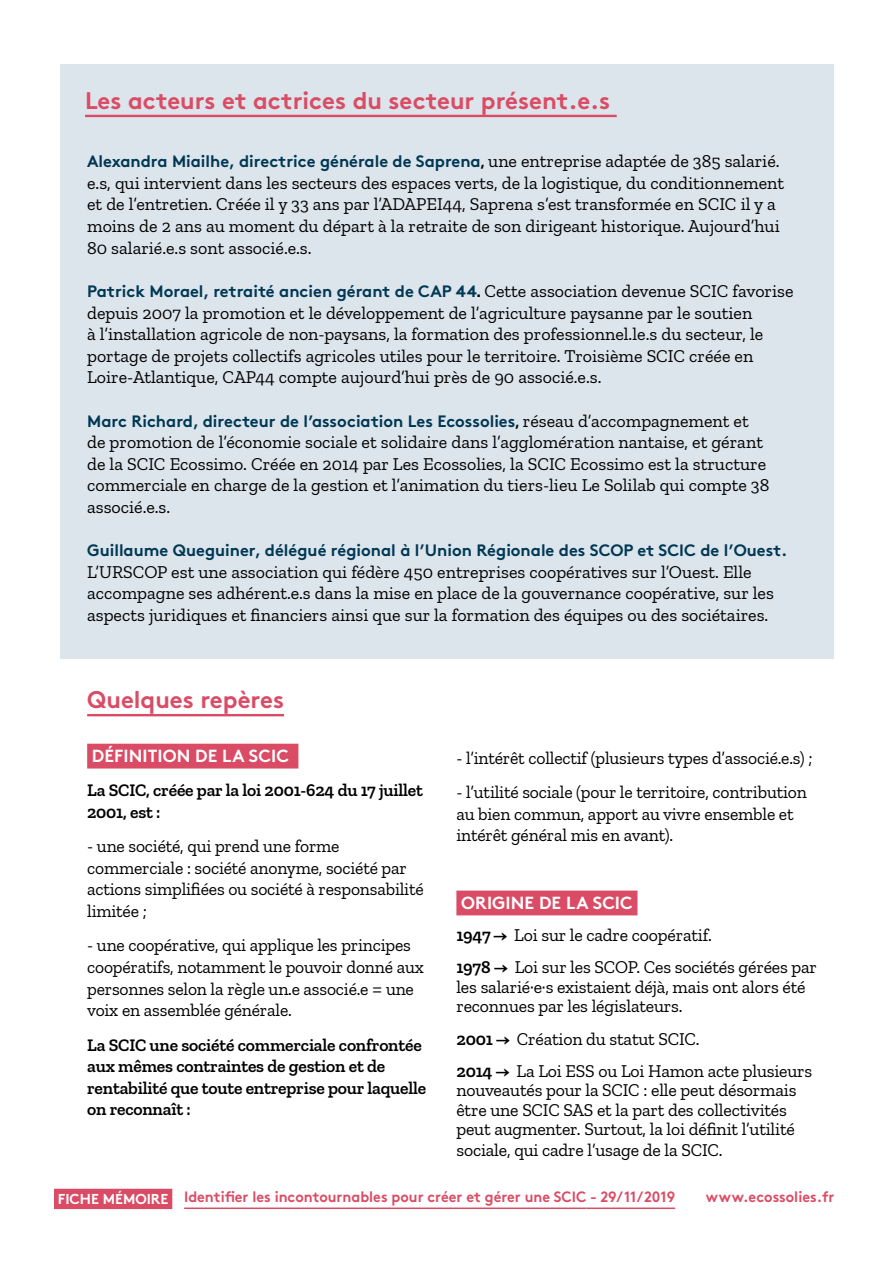
<style>
.page{position:relative;width:893px;height:1263px;background:#fff}
.page>*{position:absolute;margin:0;border:0;box-sizing:border-box;transform-origin:0 0}
.t1{font:700 24px "Brown";color:#da4c65}
.t2{font:18px/21.6px "Zilla Slab";color:#000}
.t3{font:600 18px/21.6px "Zilla Slab";letter-spacing:-.01em;color:#000}
.t4{font:700 17.55px "Brown";letter-spacing:.005em;color:#fff}
.t5{font:700 16.5px "Brown";color:#003854}
.t6{font:700 15px "Brown";color:#da4c65;scale:.96 1}
.s1{font-family:"Zilla Slab";font-weight:600;font-size:18px;color:#000}
.s2{font-family:"Zilla Slab";font-weight:400;font-size:18px;color:#000}
.s3{font-weight:600}
</style>
<div class="page">
<hr style="left:184px;top:1207px;width:402px;height:2px;background:#da4c65">
<hr style="left:586px;top:1207px;width:89px;height:2px;background:#da4c65">
<div style="left:54px;top:1189px;width:118px;height:20px;background:#da4c65"></div>
<div style="left:60px;top:64px;width:773px;height:594px;background:#dde5ec"></div>
<hr style="left:85px;top:115px;width:532px;height:2px;background:#da4c65">
<hr style="left:87px;top:714px;width:197px;height:2px;background:#da4c65">
<div style="left:87px;top:744px;width:211px;height:24px;background:#da4c65"></div>
<div style="left:456px;top:890px;width:181px;height:25px;background:#da4c65"></div>
<h1 class="t1" style="left:85px;top:81px;width:527px">Les acteurs et actrices du secteur présent.e.s</h1>
<p class="t5" style="left:87px;top:148px;width:694px">Alexandra Miailhe, directrice générale de Saprena<span class="s1">,</span> <span class="s2">une entreprise adaptée de 385 salarié.</span></p>
<p class="t2" style="left:87px;top:172px;width:698px">e.s, qui intervient dans les secteurs des espaces verts, de la logistique, du conditionnement et de l’entretien. Créée il y 33 ans par l’ADAPEI44, Saprena s’est transformée en SCIC il y a moins de 2 ans au moment du départ à la retraite de son dirigeant historique. Aujourd’hui 80 salarié.e.s sont associé.e.s.</p>
<p class="t5" style="left:87px;top:278px;width:708px">Patrick Morael, retraité ancien gérant de CAP 44<span class="s1">.</span> <span class="s2">Cette association devenue SCIC favorise</span></p>
<p class="t2" style="left:87px;top:302px;width:678px">depuis 2007 la promotion et le développement de l’agriculture paysanne par le soutien à l’installation agricole de non-paysans, la formation des professionnel.le.s du secteur, le portage de projets collectifs agricoles utiles pour le territoire. Troisième SCIC créée en Loire-Atlantique, CAP44 compte aujourd’hui près de 90 associé.e.s.</p>
<p class="t5" style="left:87px;top:407px;width:663px">Marc Richard, directeur de l’association Les Ecossolies<span class="s1">,</span> <span class="s2">réseau d’accompagnement et</span></p>
<p class="t2" style="left:87px;top:432px;width:684px">de promotion de l’économie sociale et solidaire dans l’agglomération nantaise, et gérant de la SCIC Ecossimo. Créée en 2014 par Les Ecossolies, la SCIC Ecossimo est la structure commerciale en charge de la gestion et l’animation du tiers-lieu Le Solilab qui compte 38 associé.e.s.</p>
<p class="t5" style="left:87px;top:537px;width:702px">Guillaume Queguiner, délégué régional à l’Union Régionale des SCOP et SCIC de l’Ouest.</p>
<p class="t2" style="left:87px;top:561px;width:688px">L’URSCOP est une association qui fédère 450 entreprises coopératives sur l’Ouest. Elle accompagne ses adhérent.e.s dans la mise en place de la gouvernance coopérative, sur les aspects juridiques et financiers ainsi que sur la formation des équipes ou des sociétaires.</p>
<h1 class="t1" style="left:87px;top:680px;width:198px">Quelques repères</h1>
<p class="t4" style="left:92px;top:741px;width:168px">DÉFINITION de la scic</p>
<p class="t3" style="left:87px;top:779px;width:337px">La SCIC, créée par la loi 2001-624 du 17 juillet<br>2001, est :</p>
<p class="t2" style="left:87px;top:836px;width:338px">- une société, qui prend une forme commerciale : société anonyme, société par actions simplifiées ou société à responsabilité limitée ;</p>
<p class="t2" style="left:87px;top:935px;width:338px">- une coopérative, qui applique les principes coopératifs, notamment le pouvoir donné aux personnes selon la règle un.e associé.e = une voix en assemblée générale.</p>
<p class="t3" style="left:87px;top:1034px;width:341px">La SCIC une société commerciale confrontée aux mêmes contraintes de gestion et de rentabilité que toute entreprise pour laquelle on reconnaît :</p>
<p class="t2" style="left:456px;top:747px;width:358px">- l’intérêt collectif (plusieurs types d’associé.e.s) ;</p>
<p class="t2" style="left:456px;top:781px;width:352px">- l’utilité sociale (pour le territoire, contribution au bien commun, apport au vivre ensemble et intérêt général mis en avant).</p>
<p class="t4" style="left:461px;top:888px;width:12px">origine</p>
<p class="t4" style="left:539px;top:888px;width:65px">delascic</p>
<p class="t2" style="left:456px;top:919px;width:362px;line-height:32.2px"><span class="s3">1947 →</span> Loi sur le cadre coopératif.<br><span class="s3">1978 →</span> Loi sur les SCOP. Ces sociétés gérées par</p>
<p class="t2" style="left:456px;top:977px;width:351px;line-height:19.5px">les salarié·e·s existaient déjà, mais ont alors été reconnues par les législateurs.</p>
<p class="t2" style="left:456px;top:1023px;width:357px;line-height:32.2px"><span class="s3">2001 →</span> Création du statut SCIC.<br><span class="s3">2014 →</span> La Loi ESS ou Loi Hamon acte plusieurs</p>
<p class="t2" style="left:456px;top:1080px;width:342px;line-height:20px">nouveautés pour la SCIC : elle peut désormais être une SCIC SAS et la part des collectivités peut augmenter. Surtout, la loi définit l’utilité sociale, qui cadre l’usage de la SCIC.</p>
<p class="t6" style="left:58px;top:1185px;width:644px"><sub>FICHE</sub> <sub>MÉMOIRE</sub> Identifier les incontournables pour créer et gérer une SCIC - 29/11/2019</p>
<p class="t6" style="left:706px;top:1185px;width:135px">www.ecossolies.fr</p>
</div>
